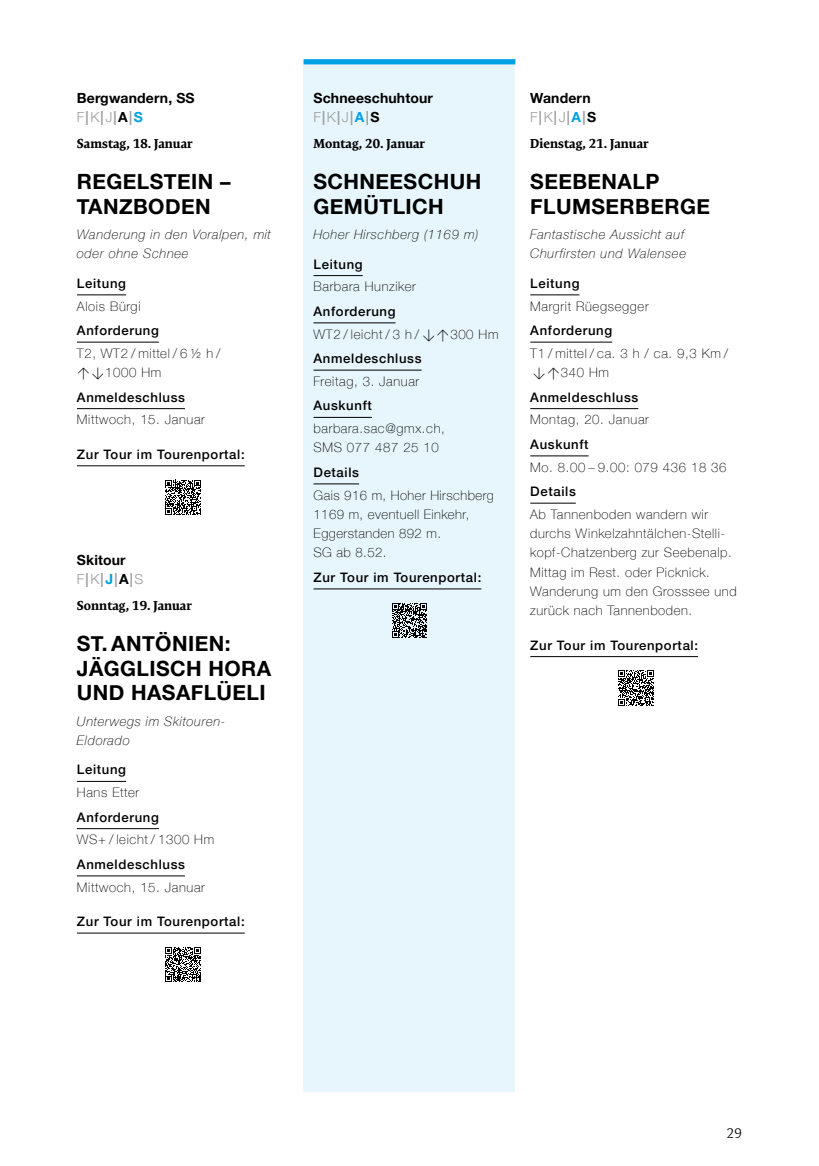
<style>
.page{position:relative;width:819px;height:1166px;background:#fff}
.page>*{position:absolute;margin:0;border:0;box-sizing:border-box;transform-origin:0 0}
.t1{font:700 21px/24.5px "Helvetica Neue";letter-spacing:.02em;color:#000}
.t2{font:700 14px "Helvetica Neue";letter-spacing:.01em;color:#000}
.t3{font:700 14px "Helvetica Neue LT Std";color:#9d9e9e}
.t4{font:300 14px "Expo Serif Pro";color:#000}
.t5{font:100 13.12px/19.2px "Helvetica Neue";letter-spacing:.045em;color:#000}
.t6{font:500 13.12px "Helvetica Neue";letter-spacing:.05em;color:#000}
.t7{font:italic 100 13.12px/19.2px "Helvetica Neue";letter-spacing:.05em;color:#000}
.t8{font:500 13.12px "Helvetica Neue LT Std";letter-spacing:.05em;color:#000}
.t9{font:700 13.12px "Expo Serif Pro";color:#000}
.s1{font-weight:300}
.s2{color:#000}
.s3{color:#00a1e5}
.s4{font-family:"DIN Pro";font-weight:300}
.s5{font-weight:500}
</style>
<div class="page">
<hr style="left:77px;top:294px;width:49px;height:1px;background:#000">
<hr style="left:77px;top:342px;width:82px;height:1px;background:#000">
<hr style="left:77px;top:408px;width:108px;height:1px;background:#000">
<hr style="left:77px;top:465px;width:168px;height:1px;background:#000">
<hr style="left:77px;top:781px;width:49px;height:1px;background:#000">
<hr style="left:77px;top:828px;width:82px;height:1px;background:#000">
<hr style="left:77px;top:875px;width:108px;height:1px;background:#000">
<hr style="left:77px;top:933px;width:168px;height:1px;background:#000">
<svg style="left:165px;top:480px;width:35px;height:35px"></svg>
<svg style="left:165px;top:947px;width:35px;height:35px"></svg>
<div style="left:303px;top:59px;width:212px;height:1033px;background:#e7f6fd"></div>
<hr style="left:313px;top:275px;width:49px;height:1px;background:#000">
<hr style="left:313px;top:322px;width:82px;height:1px;background:#000">
<hr style="left:313px;top:370px;width:108px;height:1px;background:#000">
<hr style="left:313px;top:417px;width:59px;height:1px;background:#000">
<hr style="left:313px;top:483px;width:46px;height:1px;background:#000">
<hr style="left:313px;top:588px;width:168px;height:1px;background:#000">
<svg style="left:392px;top:603px;width:35px;height:35px"></svg>
<hr style="left:530px;top:294px;width:49px;height:1px;background:#000">
<hr style="left:530px;top:342px;width:82px;height:1px;background:#000">
<hr style="left:530px;top:408px;width:108px;height:1px;background:#000">
<hr style="left:530px;top:455px;width:58px;height:1px;background:#000">
<hr style="left:530px;top:503px;width:45px;height:1px;background:#000">
<hr style="left:530px;top:656px;width:168px;height:1px;background:#000">
<svg style="left:618px;top:670px;width:35px;height:36px"></svg>
<div style="left:303px;top:59px;width:212px;height:5px;background:#00a1e5"></div>
<p class="t2" style="left:77px;top:87px;width:119px">Bergwandern, SS</p>
<p class="t3" style="left:77px;top:108px;width:67px"><span class="s1">F</span>|<span class="s1">K</span>|<span class="s1">J</span>|<span class="s2">A</span>|<span class="s3">S</span></p>
<p class="t9" style="left:77px;top:135px;width:117px">Samstag, 18. Januar</p>
<h1 class="t1" style="left:77px;top:170px;width:155px">REGELSTEIN –<br>TANZBODEN</h1>
<p class="t7" style="left:77px;top:224px;width:196px">Wanderung in den Voralpen, mit oder ohne Schnee</p>
<p class="t6" style="left:77px;top:273px;width:51px">Leitung</p>
<p class="t5" style="left:77px;top:296px;width:65px">Alois Bürgi</p>
<p class="t6" style="left:77px;top:320px;width:83px">Anforderung</p>
<p class="t5" style="left:77px;top:343px;width:145px">T2, WT2 / mittel / 6 ½ h / <span class="s4">↑↓</span>1000 Hm</p>
<p class="t6" style="left:77px;top:386px;width:109px">Anmeldeschluss</p>
<p class="t5" style="left:77px;top:409px;width:129px">Mittwoch, 15. Januar</p>
<p class="t8" style="left:77px;top:446px;width:169px">Zur Tour im Tourenportal:</p>
<p class="t2" style="left:77px;top:549px;width:50px">Skitour</p>
<p class="t3" style="left:77px;top:570px;width:68px"><span class="s1">F</span>|<span class="s1">K</span>|<span class="s3">J</span>|<span class="s2">A</span>|<span class="s1">S</span></p>
<p class="t9" style="left:77px;top:597px;width:116px">Sonntag, 19. Januar</p>
<h1 class="t1" style="left:77px;top:632px;width:196px">ST.ANTÖNIEN:<br>JÄGGLISCH HORA<br>UND HASAFLÜELI</h1>
<p class="t7" style="left:77px;top:711px;width:150px">Unterwegs im Skitouren-<br>Eldorado</p>
<p class="t6" style="left:77px;top:759px;width:51px">Leitung</p>
<p class="t5" style="left:77px;top:782px;width:64px">Hans Etter</p>
<p class="t6" style="left:77px;top:806px;width:83px">Anforderung</p>
<p class="t5" style="left:77px;top:829px;width:139px">WS+ / leicht / 1300 Hm</p>
<p class="t6" style="left:77px;top:854px;width:109px">Anmeldeschluss</p>
<p class="t5" style="left:77px;top:877px;width:129px">Mittwoch, 15. Januar</p>
<p class="t8" style="left:77px;top:913px;width:169px">Zur Tour im Tourenportal:</p>
<p class="t2" style="left:313px;top:87px;width:121px">Schneeschuhtour</p>
<p class="t3" style="left:313px;top:108px;width:67px"><span class="s1">F</span>|<span class="s1">K</span>|<span class="s1">J</span>|<span class="s3">A</span>|<span class="s2">S</span></p>
<p class="t9" style="left:313px;top:135px;width:113px">Montag, 20. Januar</p>
<h1 class="t1" style="left:313px;top:170px;width:169px">SCHNEESCHUH<br>GEMÜTLICH</h1>
<p class="t7" style="left:313px;top:224px;width:166px">Hoher Hirschberg (1169 m)</p>
<p class="t6" style="left:313px;top:253px;width:51px">Leitung</p>
<p class="t5" style="left:313px;top:276px;width:104px">Barbara Hunziker</p>
<p class="t5" style="left:313px;top:299px;width:186px;line-height:22.8px"><span class="s5">Anforderung<br></span>WT2 / leicht / 3 h / <span class="s4">↓↑</span>300 Hm</p>
<p class="t6" style="left:313px;top:348px;width:109px">Anmeldeschluss</p>
<p class="t5" style="left:313px;top:371px;width:107px">Freitag, 3. Januar</p>
<p class="t6" style="left:313px;top:395px;width:60px">Auskunft</p>
<p class="t5" style="left:313px;top:418px;width:133px">barbara.sac@gmx.ch,<br>SMS 077 487 25 10</p>
<p class="t6" style="left:313px;top:462px;width:47px">Details</p>
<p class="t5" style="left:313px;top:485px;width:182px">Gais 916 m, Hoher Hirschberg<br>1169 m, eventuell Einkehr,<br>Eggerstanden 892 m.<br>SG ab 8.52.</p>
<p class="t8" style="left:313px;top:569px;width:169px">Zur Tour im Tourenportal:</p>
<p class="t2" style="left:530px;top:87px;width:62px">Wandern</p>
<p class="t3" style="left:530px;top:108px;width:67px"><span class="s1">F</span>|<span class="s1">K</span>|<span class="s1">J</span>|<span class="s3">A</span>|<span class="s2">S</span></p>
<p class="t9" style="left:530px;top:135px;width:120px">Dienstag, 21. Januar</p>
<h1 class="t1" style="left:530px;top:170px;width:181px">SEEBENALP<br>FLUMSERBERGE</h1>
<p class="t7" style="left:530px;top:224px;width:157px">Fantastische Aussicht auf<br>Churfirsten und Walensee</p>
<p class="t6" style="left:530px;top:273px;width:51px">Leitung</p>
<p class="t5" style="left:530px;top:296px;width:120px">Margrit Rüegsegger</p>
<p class="t6" style="left:530px;top:320px;width:83px">Anforderung</p>
<p class="t5" style="left:530px;top:343px;width:199px">T1 / mittel / ca. 3 h / ca. 9,3 Km / <span class="s4">↓↑</span>340 Hm</p>
<p class="t6" style="left:530px;top:386px;width:109px">Anmeldeschluss</p>
<p class="t5" style="left:530px;top:409px;width:120px">Montag, 20. Januar</p>
<p class="t6" style="left:530px;top:434px;width:60px">Auskunft</p>
<p class="t5" style="left:530px;top:457px;width:198px">Mo. 8.00 – 9.00: 079 436 18 36</p>
<p class="t6" style="left:530px;top:481px;width:47px">Details</p>
<p class="t5" style="left:530px;top:504px;width:208px">Ab Tannenboden wandern wir durchs Winkelzahntälchen-Stelli&shy;kopf-Chatzenberg zur Seebenalp.<br>Mittag im Rest. oder Picknick.<br>Wanderung um den Grosssee und zurück nach Tannenboden.</p>
<p class="t8" style="left:530px;top:637px;width:169px">Zur Tour im Tourenportal:</p>
<p class="t4" style="left:726px;top:1124px;width:17px">29</p>
</div>
